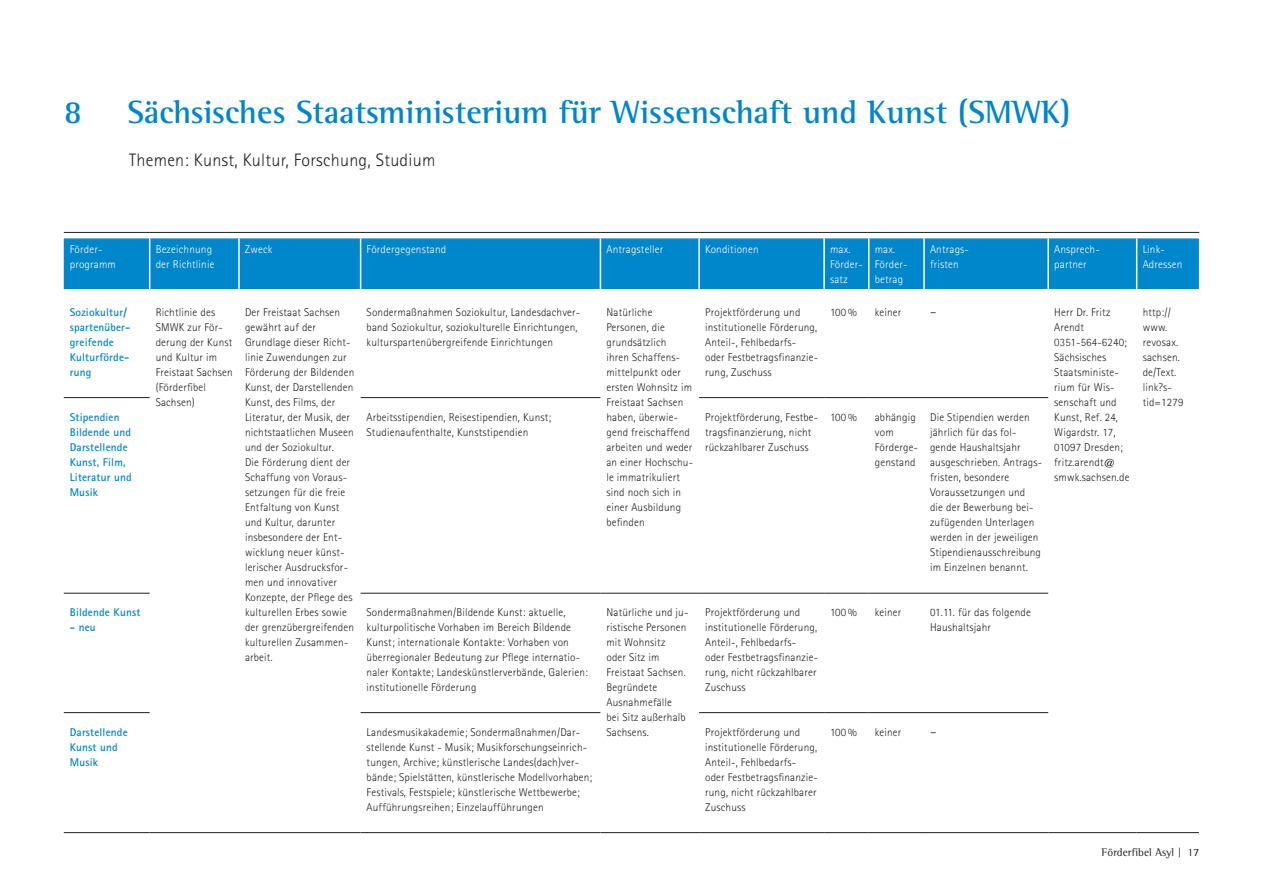
<style>
.page{position:relative;width:1263px;height:893px;background:#fff}
.page>*{position:absolute;margin:0;border:0;box-sizing:border-box;transform-origin:0 0}
.t1{font:700 33px "Rotis Semi Serif";color:#0086cb}
.t2{font:300 18px "Rotis Sans Serif";letter-spacing:.015em;color:#231f20}
.t3{font:300 13.5px "Rotis Sans Serif";color:#231f20}
.t4{font:300 11.25px/15px "Rotis Sans Serif";letter-spacing:.015em;color:#231f20}
.t5{font:300 11.25px/15px "Rotis Sans Serif";letter-spacing:.015em;color:#fff}
.t6{font:700 11.25px/15px "Rotis Sans Serif";letter-spacing:.015em;color:#0086cb}
.t7{font:11.25px "Rotis Semi Serif";letter-spacing:.01em;color:#231f20}
</style>
<div class="page">
<hr style="left:64px;top:232px;width:1135px;height:1px;background:#231f20">
<div style="left:64px;top:238px;width:1135px;height:51px;background:#0086cb"></div>
<hr style="left:149px;top:238px;width:1px;height:51px;background:#fff">
<hr style="left:238px;top:238px;width:2px;height:51px;background:#fff">
<hr style="left:360px;top:238px;width:1px;height:51px;background:#fff">
<hr style="left:600px;top:238px;width:1px;height:51px;background:#fff">
<hr style="left:698px;top:238px;width:2px;height:51px;background:#fff">
<hr style="left:823px;top:238px;width:2px;height:51px;background:#fff">
<hr style="left:868px;top:238px;width:1px;height:51px;background:#fff">
<hr style="left:923px;top:238px;width:2px;height:51px;background:#fff">
<hr style="left:1047px;top:238px;width:2px;height:51px;background:#fff">
<hr style="left:1136px;top:238px;width:1px;height:51px;background:#fff">
<hr style="left:64px;top:397px;width:86px;height:1px;background:#231f20">
<hr style="left:361px;top:397px;width:239px;height:1px;background:#231f20">
<hr style="left:699px;top:397px;width:125px;height:1px;background:#231f20">
<hr style="left:824px;top:397px;width:45px;height:1px;background:#231f20">
<hr style="left:869px;top:397px;width:55px;height:1px;background:#231f20">
<hr style="left:924px;top:397px;width:124px;height:1px;background:#231f20">
<hr style="left:64px;top:593px;width:86px;height:1px;background:#231f20">
<hr style="left:361px;top:593px;width:239px;height:1px;background:#231f20">
<hr style="left:600px;top:593px;width:99px;height:1px;background:#231f20">
<hr style="left:699px;top:593px;width:125px;height:1px;background:#231f20">
<hr style="left:824px;top:593px;width:45px;height:1px;background:#231f20">
<hr style="left:869px;top:593px;width:55px;height:1px;background:#231f20">
<hr style="left:924px;top:593px;width:124px;height:1px;background:#231f20">
<hr style="left:64px;top:712px;width:86px;height:1px;background:#231f20">
<hr style="left:361px;top:712px;width:239px;height:1px;background:#231f20">
<hr style="left:699px;top:712px;width:125px;height:1px;background:#231f20">
<hr style="left:824px;top:712px;width:45px;height:1px;background:#231f20">
<hr style="left:869px;top:712px;width:55px;height:1px;background:#231f20">
<hr style="left:924px;top:712px;width:124px;height:1px;background:#231f20">
<hr style="left:64px;top:832px;width:86px;height:1px;background:#231f20">
<hr style="left:150px;top:832px;width:89px;height:1px;background:#231f20">
<hr style="left:239px;top:832px;width:122px;height:1px;background:#231f20">
<hr style="left:361px;top:832px;width:239px;height:1px;background:#231f20">
<hr style="left:600px;top:832px;width:99px;height:1px;background:#231f20">
<hr style="left:699px;top:832px;width:125px;height:1px;background:#231f20">
<hr style="left:824px;top:832px;width:45px;height:1px;background:#231f20">
<hr style="left:869px;top:832px;width:55px;height:1px;background:#231f20">
<hr style="left:924px;top:832px;width:124px;height:1px;background:#231f20">
<hr style="left:1048px;top:832px;width:89px;height:1px;background:#231f20">
<hr style="left:1137px;top:832px;width:62px;height:1px;background:#231f20">
<h1 class="t1" style="left:64px;top:92px;width:20px">8</h1>
<h1 class="t1" style="left:128px;top:92px;width:944px">Sächsisches Staatsministerium für Wissenschaft und Kunst (SMWK)</h1>
<h2 class="t2" style="left:129px;top:150px;width:308px">Themen: Kunst, Kultur, Forschung, Studium</h2>
<p class="t5" style="left:70px;top:242px;width:48px">Förder&shy;programm</p>
<p class="t5" style="left:156px;top:242px;width:60px">Bezeichnung der Richtlinie</p>
<p class="t5" style="left:245px;top:242px;width:29px">Zweck</p>
<p class="t5" style="left:367px;top:242px;width:81px">Fördergegenstand</p>
<p class="t5" style="left:606px;top:242px;width:59px">Antragsteller</p>
<p class="t5" style="left:705px;top:242px;width:55px">Konditionen</p>
<p class="t5" style="left:830px;top:242px;width:34px">max.<br>Förder&shy;satz</p>
<p class="t5" style="left:875px;top:242px;width:33px">max.<br>Förder&shy;betrag</p>
<p class="t5" style="left:930px;top:242px;width:40px">Antrags&shy;fristen</p>
<p class="t5" style="left:1054px;top:242px;width:47px">Ansprech&shy;partner</p>
<p class="t5" style="left:1143px;top:242px;width:41px">Link-<br>Adressen</p>
<p class="t6" style="left:70px;top:305px;width:62px">Soziokultur/ spartenüber&shy;greifende<br>Kulturförde&shy;rung</p>
<p class="t4" style="left:156px;top:305px;width:79px">Richtlinie des<br>SMWK zur För&shy;derung der Kunst und Kultur im<br>Freistaat Sachsen (Förderfibel<br>Sachsen)</p>
<p class="t4" style="left:245px;top:305px;width:111px">Der Freistaat Sachsen gewährt auf der<br>Grundlage dieser Richt&shy;linie Zuwendungen zur<br>Förderung der Bildenden<br>Kunst, der Darstellenden<br>Kunst, des Films, der<br>Literatur, der Musik, der nichtstaatlichen Museen und der Soziokultur.<br>Die Förderung dient der<br>Schaffung von Voraus&shy;setzungen für die freie<br>Entfaltung von Kunst und Kultur, darunter insbesondere der Ent&shy;wicklung neuer künst&shy;lerischer Ausdrucksfor&shy;men und innovativer<br>Konzepte, der Pflege des kulturellen Erbes sowie der grenzübergreifenden kulturellen Zusammen&shy;arbeit.</p>
<p class="t4" style="left:367px;top:305px;width:215px">Sondermaßnahmen Soziokultur, Landesdachver&shy;band Soziokultur, soziokulturelle Einrichtungen, kulturspartenübergreifende Einrichtungen</p>
<p class="t4" style="left:606px;top:305px;width:88px">Natürliche<br>Personen, die grundsätzlich<br>ihren Schaffens&shy;mittelpunkt oder ersten Wohnsitz im<br>Freistaat Sachsen haben, überwie&shy;gend freischaffend arbeiten und weder an einer Hochschu&shy;le immatrikuliert sind noch sich in einer Ausbildung befinden</p>
<p class="t4" style="left:705px;top:305px;width:114px">Projektförderung und institutionelle Förderung,<br>Anteil-, Fehlbedarfs&shy;oder Festbetragsfinanzie&shy;rung, Zuschuss</p>
<p class="t4" style="left:830px;top:305px;width:28px">100%</p>
<p class="t4" style="left:875px;top:305px;width:28px">keiner</p>
<p class="t3" style="left:930px;top:304px;width:8px">–</p>
<p class="t4" style="left:1054px;top:305px;width:77px">Herr Dr. Fritz<br>Arendt<br>0351-564-6240;<br>Sächsisches<br>Staatsministe&shy;rium für Wis&shy;senschaft und<br>Kunst, Ref. 24,<br>Wigardstr. 17,<br>01097 Dresden; fritz.arendt@ smwk.sachsen.de</p>
<p class="t4" style="left:1143px;top:305px;width:42px">http:// www. revosax. sachsen. de/Text. link?s&shy;tid=1279</p>
<p class="t6" style="left:70px;top:410px;width:64px">Stipendien<br>Bildende und<br>Darstellende<br>Kunst, Film,<br>Literatur und<br>Musik</p>
<p class="t4" style="left:367px;top:410px;width:186px">Arbeitsstipendien, Reisestipendien, Kunst;<br>Studienaufenthalte, Kunststipendien</p>
<p class="t4" style="left:705px;top:410px;width:114px">Projektförderung, Festbe&shy;tragsfinanzierung, nicht rückzahlbarer Zuschuss</p>
<p class="t4" style="left:830px;top:410px;width:28px">100%</p>
<p class="t4" style="left:875px;top:410px;width:45px">abhängig vom<br>Förderge&shy;genstand</p>
<p class="t4" style="left:930px;top:410px;width:114px">Die Stipendien werden jährlich für das fol&shy;gende Haushaltsjahr ausgeschrieben. Antrags&shy;fristen, besondere<br>Voraussetzungen und<br>die der Bewerbung bei&shy;zufügenden Unterlagen werden in der jeweiligen<br>Stipendienausschreibung im Einzelnen benannt.</p>
<p class="t6" style="left:70px;top:605px;width:72px">Bildende Kunst</p>
<p class="t6" style="left:70px;top:620px;width:27px">- neu</p>
<p class="t4" style="left:367px;top:605px;width:223px">Sondermaßnahmen/Bildende Kunst: aktuelle, kulturpolitische Vorhaben im Bereich Bildende Kunst; internationale Kontakte: Vorhaben von überregionaler Bedeutung zur Pflege internatio&shy;naler Kontakte; Landeskünstlerverbände, Galerien: institutionelle Förderung</p>
<p class="t4" style="left:606px;top:605px;width:84px">Natürliche und ju&shy;ristische Personen mit Wohnsitz<br>oder Sitz im<br>Freistaat Sachsen.<br>Begründete<br>Ausnahmefälle<br>bei Sitz außerhalb<br>Sachsens.</p>
<p class="t4" style="left:705px;top:605px;width:114px">Projektförderung und institutionelle Förderung,<br>Anteil-, Fehlbedarfs&shy;oder Festbetragsfinanzie&shy;rung, nicht rückzahlbarer<br>Zuschuss</p>
<p class="t4" style="left:830px;top:605px;width:28px">100%</p>
<p class="t4" style="left:875px;top:605px;width:28px">keiner</p>
<p class="t4" style="left:930px;top:605px;width:102px">01.11. für das folgende<br>Haushaltsjahr</p>
<p class="t6" style="left:70px;top:725px;width:59px">Darstellende<br>Kunst und<br>Musik</p>
<p class="t4" style="left:367px;top:725px;width:227px">Landesmusikakademie; Sondermaßnahmen/Dar&shy;stellende Kunst - Musik; Musikforschungseinrich&shy;tungen, Archive; künstlerische Landes(dach)ver&shy;bände; Spielstätten, künstlerische Modellvorhaben; Festivals, Festspiele; künstlerische Wettbewerbe; Aufführungsreihen; Einzelaufführungen</p>
<p class="t4" style="left:705px;top:725px;width:114px">Projektförderung und institutionelle Förderung,<br>Anteil-, Fehlbedarfs&shy;oder Festbetragsfinanzie&shy;rung, nicht rückzahlbarer<br>Zuschuss</p>
<p class="t4" style="left:830px;top:725px;width:28px">100%</p>
<p class="t4" style="left:875px;top:725px;width:28px">keiner</p>
<p class="t3" style="left:930px;top:724px;width:8px">–</p>
<p class="t7" style="left:1102px;top:846px;width:99px">Förderfibel Asyl | 17</p>
</div>
